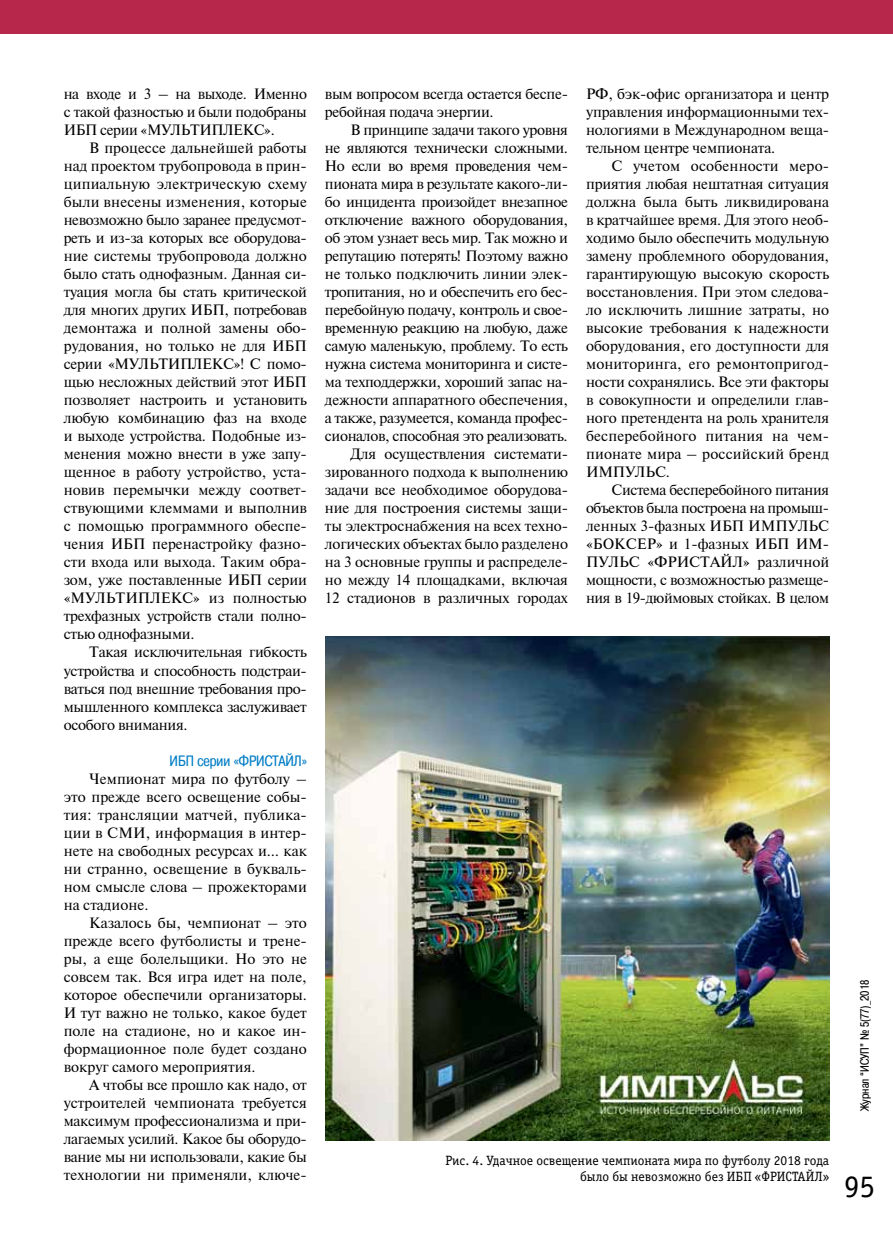
<style>
.page{position:relative;width:893px;height:1234px;background:#fff}
.page>*{position:absolute;margin:0;border:0;box-sizing:border-box;transform-origin:0 0}
.t1{font:31.5px "Officina Serif C";color:#000}
.t2{font:15px/18px "Newton";letter-spacing:-.02em;color:#000;text-align:justify}
.t3{font:15px "Pragmatica Cond C";color:#007dc5}
.t4{font:13.5px/16.2px "Officina Serif C";color:#000;text-align:right}
.t5{font:12px "Pragmatica Cond C";color:#000}
</style>
<div class="page">
<div style="left:0;top:0;width:893px;height:34px;background:#b7274c"></div>
<img style="left:325px;top:636px;width:504px;height:504px">
<p class="t2" style="left:64px;top:84px;width:245px">на входе и 3 – на выходе. Именно с такой фазностью и были подобраны ИБП серии «МУЛЬТИПЛЕКС».</p>
<p class="t2" style="left:64px;top:138px;width:245px;text-indent:26px">В процессе дальнейшей работы над проектом трубопровода в прин‑ ципиальную электрическую схему были внесены изменения, которые невозможно было заранее предусмот‑ реть и из-за которых все оборудова‑ ние системы трубопровода должно было стать однофазным. Данная си‑ туация могла бы стать критической для многих других ИБП, потребовав демонтажа и полной замены обо‑ рудования, но только не для ИБП серии «МУЛЬТИПЛЕКС»! С помо‑ щью несложных действий этот ИБП позволяет настроить и установить любую комбинацию фаз на входе и выходе устройства. Подобные из‑ менения можно внести в уже запу‑ щенное в работу устройство, уста‑ новив перемычки между соответ‑ ствующими клеммами и выполнив с помощью программного обеспе‑ чения ИБП перенастройку фазно‑ сти входа или выхода. Таким обра‑ зом, уже поставленные ИБП серии «МУЛЬТИПЛЕКС» из полностью трехфазных устройств стали полно‑ стью однофазными.</p>
<p class="t2" style="left:64px;top:642px;width:245px;text-indent:26px">Такая исключительная гибкость устройства и способность подстраи‑ ваться под внешние требования про‑ мышленного комплекса заслуживает особого внимания.</p>
<p class="t3" style="left:170px;top:751px;width:139px">ИБП серии «ФРИСТАЙЛ»</p>
<p class="t2" style="left:64px;top:768px;width:245px;text-indent:26px">Чемпионат мира по футболу – это прежде всего освещение собы‑ тия: трансляции матчей, публика‑ ции в СМИ, информация в интер‑ нете на свободных ресурсах и… как ни странно, освещение в букваль‑ ном смысле слова – прожекторами на стадионе.</p>
<p class="t2" style="left:64px;top:912px;width:245px;text-indent:26px">Казалось бы, чемпионат – это прежде всего футболисты и трене‑ ры, а еще болельщики. Но это не совсем так. Вся игра идет на поле, которое обеспечили организаторы.<br>И тут важно не только, какое будет поле на стадионе, но и какое ин‑ формационное поле будет создано вокруг самого мероприятия.</p>
<p class="t2" style="left:64px;top:1074px;width:245px;text-indent:26px">А чтобы все прошло как надо, от устроителей чемпионата требуется максимум профессионализма и при‑ лагаемых усилий. Какое бы оборудо‑ вание мы ни использовали, какие бы технологии ни применяли, ключе‑</p>
<p class="t2" style="left:325px;top:84px;width:245px">вым вопросом всегда остается беспе‑ ребойная подача энергии.</p>
<p class="t2" style="left:325px;top:120px;width:245px;text-align:right">В принципе задачи такого уровня<br>не являются технически сложными.<br>Но если во время проведения чем‑ пионата мира в результате какого-ли‑ бо инцидента произойдет внезапное отключение важного оборудования, об этом узнает весь мир. Так можно и репутацию потерять! Поэтому важно не только подключить линии элек‑ тропитания, но и обеспечить его бес‑ перебойную подачу, контроль и свое‑ временную реакцию на любую, даже самую маленькую, проблему. То есть нужна система мониторинга и систе‑ ма техподдержки, хороший запас на‑ дежности аппаратного обеспечения, а также, разумеется, команда профес‑ сионалов, способная это реализовать.<br>Для осуществления системати‑ зированного подхода к выполнению задачи все необходимое оборудова‑ ние для построения системы защи‑ ты электроснабжения на всех техно‑ логических объектах было разделено на 3 основные группы и распределе‑ но между 14 площадками, включая 12 стадионов в различных городах</p>
<p class="t2" style="left:586px;top:84px;width:245px">РФ, бэк-офис организатора и центр управления информационными тех‑ нологиями в Международном веща‑ тельном центре чемпионата.</p>
<p class="t2" style="left:586px;top:156px;width:245px;text-indent:26px">С учетом особенности меро‑ приятия любая нештатная ситуация должна была быть ликвидирована в кратчайшее время. Для этого необ‑ ходимо было обеспечить модульную замену проблемного оборудования, гарантирующую высокую скорость восстановления. При этом следова‑ ло исключить лишние затраты, но высокие требования к надежности оборудования, его доступности для мониторинга, его ремонтопригод‑ ности сохранялись. Все эти факторы в совокупности и определили глав‑ ного претендента на роль хранителя бесперебойного питания на чем‑ пионате мира – российский бренд ИМПУЛЬС.</p>
<p class="t2" style="left:586px;top:480px;width:245px;text-indent:26px">Система бесперебойного питания объектов была построена на промыш‑ ленных 3‑фазных ИБП ИМПУЛЬС «БОКСЕР» и 1‑фазных ИБП ИМ‑ ПУЛЬС «ФРИСТАЙЛ» различной мощности, с возможностью размеще‑ ния в 19‑дюймовых стойках. В целом</p>
<p class="t5" style="left:858px;top:1110px;width:133px;rotate:-90deg">Журнал “ИСУП” № 5(77)_2018</p>
<p class="t4" style="left:445px;top:1152px;width:385px">Рис. 4. Удачное освещение чемпионата мира по футболу 2018 года было бы невозможно без ИБП «ФРИСТАЙЛ»</p>
<h1 class="t1" style="left:844px;top:1168px;width:33px">95</h1>
</div>
